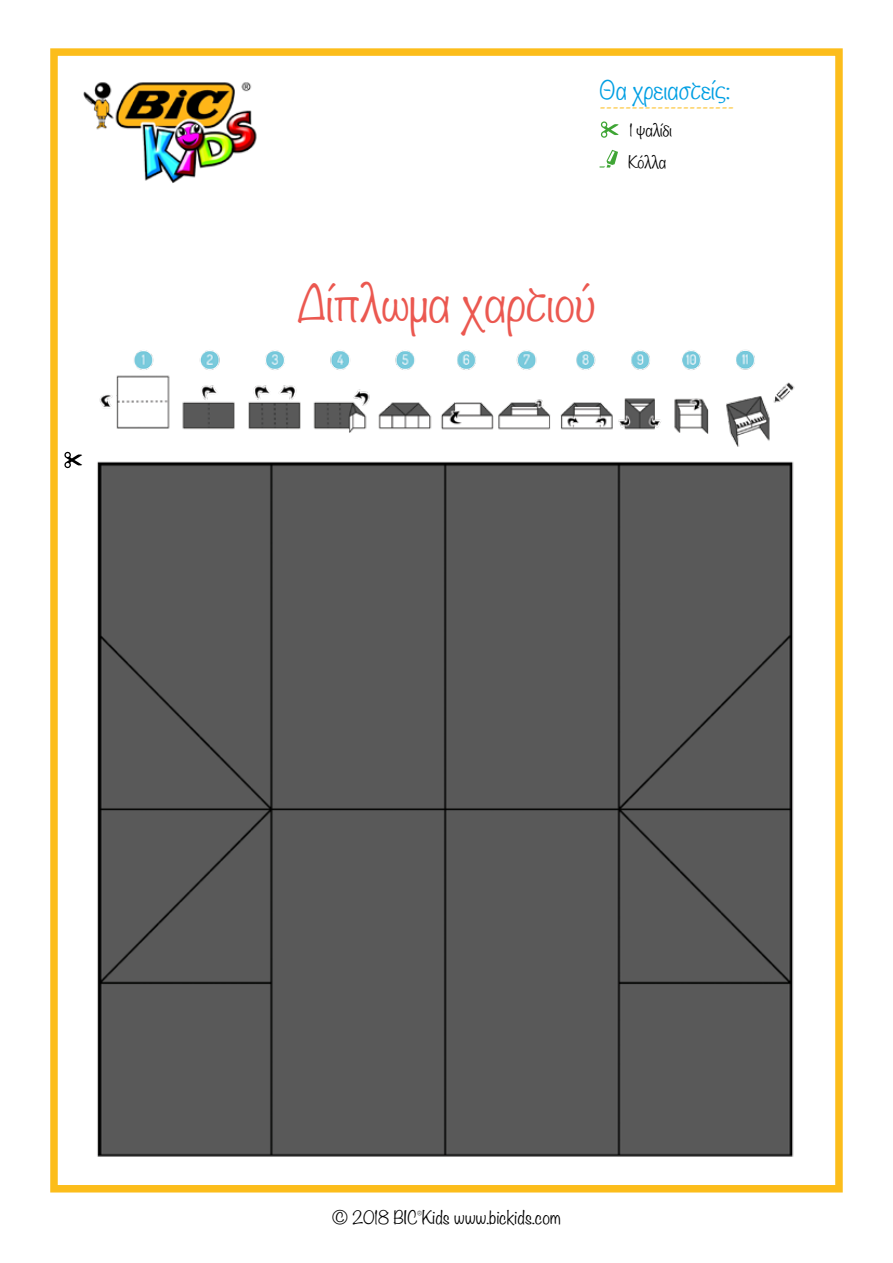
<style>
.page{position:relative;width:893px;height:1263px;background:#fff}
.page>*{position:absolute;margin:0;border:0;box-sizing:border-box;transform-origin:0 0}
.t1{font:300 45px "Noteworthy";color:#eb5850}
.t2{font:300 22.5px "Noteworthy";color:#009fe3}
.t3{font:18px "Minion Pro";color:#fcbd1b}
.t4{font:300 16.5px "Noteworthy";color:#000}
.t5{font:300 15px "Noteworthy";color:#000}
</style>
<div class="page">
<div style="left:50px;top:48px;width:793px;height:1144px;border:8px solid #fcbd1b"></div>
<img style="left:83px;top:82px;width:174px;height:101px">
<svg style="left:600px;top:121px;width:19px;height:17px"></svg>
<svg style="left:600px;top:150px;width:18px;height:18px"></svg>
<div style="left:97px;top:477px;width:697px;height:680px;background:#595959"></div>
<svg style="left:64px;top:452px;width:18px;height:16px"></svg>
<img style="left:97px;top:350px;width:698px;height:127px">
<h2 class="t2" style="left:600px;top:70px;width:132px">Θα χρειαστείς:</h2>
<p class="t3" style="left:600px;top:94px;width:136px">---------------------</p>
<p class="t5" style="left:629px;top:117px;width:44px">1 ψαλίδι</p>
<p class="t5" style="left:628px;top:148px;width:40px">Κόλλα</p>
<h1 class="t1" style="left:297px;top:263px;width:299px">Δίπλωμα χαρτιού</h1>
<p class="t4" style="left:332px;top:1203px;width:230px">© 2018 BIC<sup>®</sup>Kids www.bickids.com</p>
</div>
